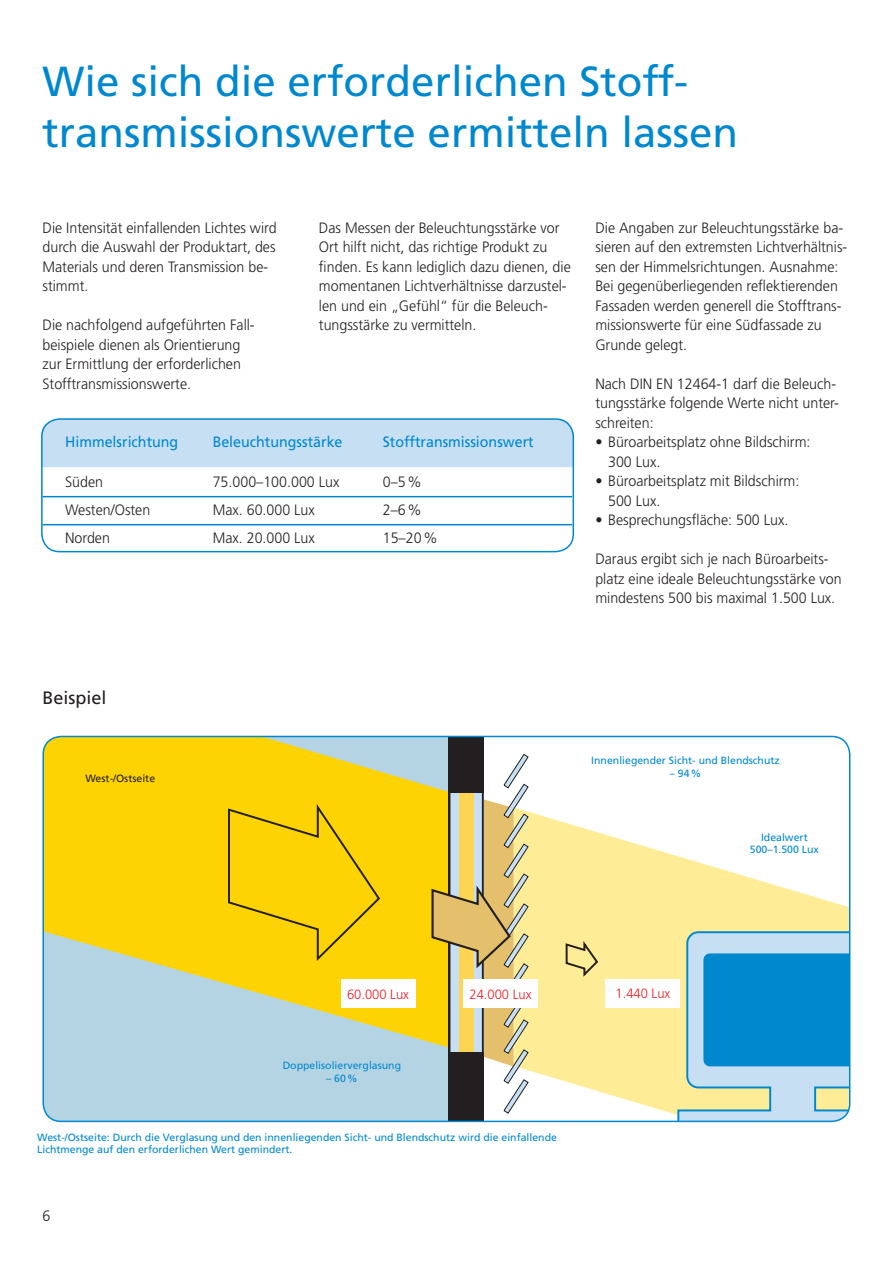
<style>
.page{position:relative;width:893px;height:1263px;background:#fff}
.page>*{position:absolute;margin:0;border:0;box-sizing:border-box;transform-origin:0 0}
.t1{font:42px/50.4px "Frutiger";color:#0088ce}
.t2{font:18px "Frutiger";color:#231f20}
.t3{font:300 15px/19.5px "Frutiger";color:#231f20;scale:.95 1}
.t4{font:15px "Frutiger";color:#0088ce;scale:.95 1}
.t5{font:300 13.5px "Frutiger";color:#ee1d23;scale:.96 1}
.t6{font:10.5px/12.6px "Frutiger";color:#0088ce;text-align:center}
.t7{font:10.5px "Frutiger";color:#231f20}
</style>
<div class="page">
<div style="left:41px;top:419px;width:533px;height:48px;background:#c7dff2"></div>
<hr style="left:43px;top:496px;width:529px;height:1px;background:#0088ce">
<hr style="left:43px;top:524px;width:529px;height:1px;background:#0088ce">
<div style="left:41px;top:418px;width:533px;height:134px;border:2px solid #0088ce;border-radius:18px"></div>
<div style="left:43px;top:736px;width:410px;height:385px;background:#b4d4e4"></div>
<svg style="left:529px;top:812px;width:318px;height:303px;fill:#ffec96"></svg>
<svg style="left:676px;top:930px;width:174px;height:191px;background:#63b1d2"></svg>
<svg style="left:43px;top:736px;width:406px;height:306px;fill:#fed304"></svg>
<div style="left:449px;top:736px;width:35px;height:385px;background:#231f20"></div>
<div style="left:227px;top:801px;width:154px;height:162px;background:#fed304"></div>
<svg style="left:564px;top:938px;width:35px;height:41px"></svg>
<svg style="left:430px;top:753px;width:99px;height:361px"></svg>
<div style="left:42px;top:736px;width:808px;height:386px;border:2px solid #0088ce;border-radius:18px"></div>
<div style="left:341px;top:979px;width:74px;height:28px;background:#fff"></div>
<div style="left:463px;top:979px;width:75px;height:28px;background:#fff"></div>
<div style="left:605px;top:979px;width:75px;height:28px;background:#fff"></div>
<h1 class="t1" style="left:43px;top:56px;width:697px">Wie sich die erforderlichen Stoff&shy;transmissionswerte ermitteln lassen</h1>
<p class="t3" style="left:43px;top:218px;width:248px">Die Intensität einfallenden Lichtes wird durch die Auswahl der Produktart, des<br>Materials und deren Transmission be&shy;stimmt.</p>
<p class="t3" style="left:43px;top:315px;width:225px">Die nachfolgend aufgeführten Fall&shy;beispiele dienen als Orientierung zur Ermittlung der erforderlichen Stofftransmissionswerte.</p>
<p class="t3" style="left:319px;top:218px;width:267px">Das Messen der Beleuchtungsstärke vor Ort hilft nicht, das richtige Produkt zu finden. Es kann lediglich dazu dienen, die momentanen Lichtverhältnisse darzustel&shy;len und ein „Gefühl“ für die Beleuch&shy;tungsstärke zu vermitteln.</p>
<p class="t3" style="left:595px;top:218px;width:267px">Die Angaben zur Beleuchtungsstärke ba&shy;sieren auf den extremsten Lichtverhältnis&shy;sen der Himmelsrichtungen. Ausnahme:<br>Bei gegenüberliegenden reflektierenden Fassaden werden generell die Stofftrans&shy;missionswerte für eine Südfassade zu Grunde gelegt.</p>
<p class="t3" style="left:595px;top:374px;width:258px">Nach DIN EN 12464-1 darf die Beleuch&shy;tungsstärke folgende Werte nicht unter&shy;schreiten:</p>
<p class="t3" style="left:608px;top:432px;width:215px;text-indent:-13px">• Büroarbeitsplatz ohne Bildschirm:<br>300 Lux.</p>
<p class="t3" style="left:608px;top:471px;width:203px;text-indent:-13px">• Büroarbeitsplatz mit Bildschirm:<br>500 Lux.</p>
<p class="t3" style="left:595px;top:510px;width:205px">• Besprechungsfläche: 500 Lux.</p>
<p class="t3" style="left:595px;top:549px;width:261px">Daraus ergibt sich je nach Büroarbeits&shy;platz eine ideale Beleuchtungsstärke von mindestens 500 bis maximal 1.500 Lux.</p>
<p class="t4" style="left:65px;top:433px;width:121px">Himmelsrichtung</p>
<p class="t4" style="left:213px;top:433px;width:138px">Beleuchtungsstärke</p>
<p class="t4" style="left:383px;top:433px;width:160px">Stofftransmissionswert</p>
<p class="t3" style="left:65px;top:472px;width:42px">Süden</p>
<p class="t3" style="left:213px;top:472px;width:135px">75.000–100.000 Lux</p>
<p class="t3" style="left:383px;top:472px;width:43px">0–5%</p>
<p class="t3" style="left:65px;top:500px;width:91px">Westen/Osten</p>
<p class="t3" style="left:213px;top:500px;width:109px">Max. 60.000 Lux</p>
<p class="t3" style="left:383px;top:500px;width:43px">2–6%</p>
<p class="t3" style="left:65px;top:528px;width:49px">Norden</p>
<p class="t3" style="left:213px;top:528px;width:109px">Max. 20.000 Lux</p>
<p class="t3" style="left:383px;top:528px;width:59px">15–20%</p>
<p class="t2" style="left:43px;top:687px;width:66px">Beispiel</p>
<p class="t7" style="left:85px;top:772px;width:71px">West-/Ostseite</p>
<p class="t6" style="left:591px;top:754px;width:190px">Innenliegender Sicht- und Blendschutz</p>
<p class="t6" style="left:670px;top:767px;width:33px">– 94%</p>
<p class="t5" style="left:347px;top:986px;width:66px">60.000 Lux</p>
<p class="t5" style="left:469px;top:986px;width:66px">24.000 Lux</p>
<p class="t5" style="left:616px;top:986px;width:59px">1.440 Lux</p>
<p class="t6" style="left:283px;top:1059px;width:120px">Doppelisolierverglasung</p>
<p class="t6" style="left:326px;top:1072px;width:33px">– 60%</p>
<p class="t6" style="left:750px;top:830px;width:70px">Idealwert<br>500–1.500 Lux</p>
<p class="t6" style="left:37px;top:1131px;width:521px;text-align:left">West-/Ostseite: Durch die Verglasung und den innenliegenden Sicht- und Blendschutz wird die einfallende<br>Lichtmenge auf den erforderlichen Wert gemindert.</p>
<p class="t3" style="left:43px;top:1206px;width:10px">6</p>
</div>
